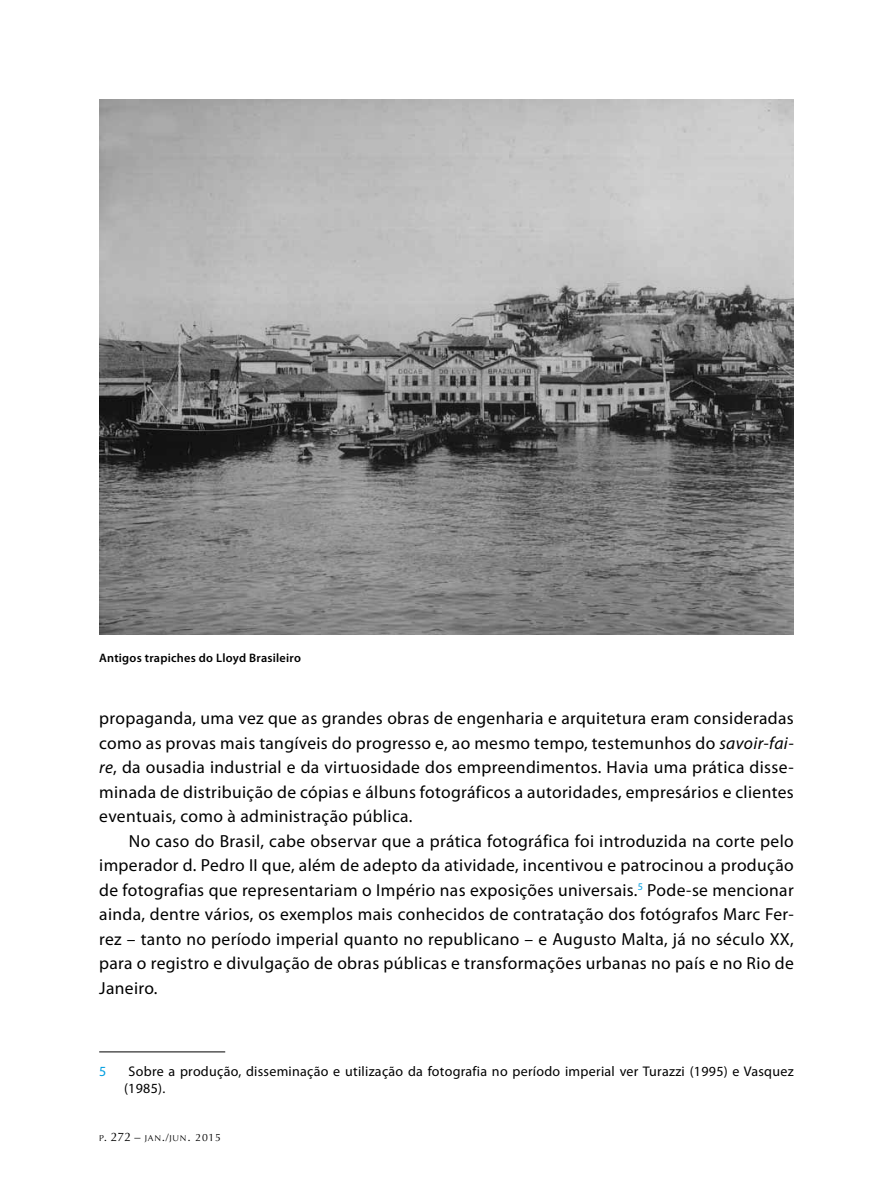
<style>
.page{position:relative;width:893px;height:1191px;background:#fff}
.page>*{position:absolute;margin:0;border:0;box-sizing:border-box;transform-origin:0 0}
.t1{font:17.5px/24.5px "Myriad Pro";letter-spacing:.02em;color:#000;text-align:justify}
.t2{font:14px/16.8px "Myriad Pro";letter-spacing:.02em;color:#000}
.t3{font:14px "Myriad Pro";color:#009ee0}
.t4{font:600 12.25px "Myriad Pro";letter-spacing:.02em;color:#000}
.t5{font:8.58px "Optima LT";letter-spacing:.085em;color:#000}
.s1{font-style:italic}
.s2{font-size:12.25px}
.s3{font-size:10.5px}
</style>
<div class="page">
<hr style="left:99px;top:1051px;width:126px;height:1px;background:#000">
<img style="left:99px;top:99px;width:695px;height:536px">
<p class="t4" style="left:99px;top:650px;width:203px">Antigos trapiches do Lloyd Brasileiro</p>
<p class="t1" style="left:99px;top:706px;width:696px">propaganda, uma vez que as grandes obras de engenharia e arquitetura eram consideradas como as provas mais tangíveis do progresso e, ao mesmo tempo, testemunhos do <span class="s1">savoir-fai&shy;re</span>, da ousadia industrial e da virtuosidade dos empreendimentos. Havia uma prática disse&shy;minada de distribuição de cópias e álbuns fotográficos a autoridades, empresários e clientes eventuais, como à administração pública.</p>
<p class="t1" style="left:99px;top:828px;width:696px;text-indent:30px">No caso do Brasil, cabe observar que a prática fotográfica foi introduzida na corte pelo imperador d. Pedro II que, além de adepto da atividade, incentivou e patrocinou a produção de fotografias que representariam o Império nas exposições universais.<sup>5</sup> Pode-se mencionar ainda, dentre vários, os exemplos mais conhecidos de contratação dos fotógrafos Marc Fer&shy;rez – tanto no período imperial quanto no republicano – e Augusto Malta, já no século XX, para o registro e divulgação de obras públicas e transformações urbanas no país e no Rio de Janeiro.</p>
<p class="t3" style="left:99px;top:1062px;width:9px">5</p>
<p class="t2" style="left:124px;top:1062px;width:671px;text-indent:4px">Sobre a produção, disseminação e utilização da fotografia no período imperial ver Turazzi (1995) e Vasquez (1985).</p>
<p class="t5" style="left:99px;top:1133px;width:123px">P<span class="s2">. 272 –</span> JAN<span class="s2">.</span><span class="s3">/</span>JUN<span class="s2">.</span> <span class="s3">2015</span></p>
</div>
